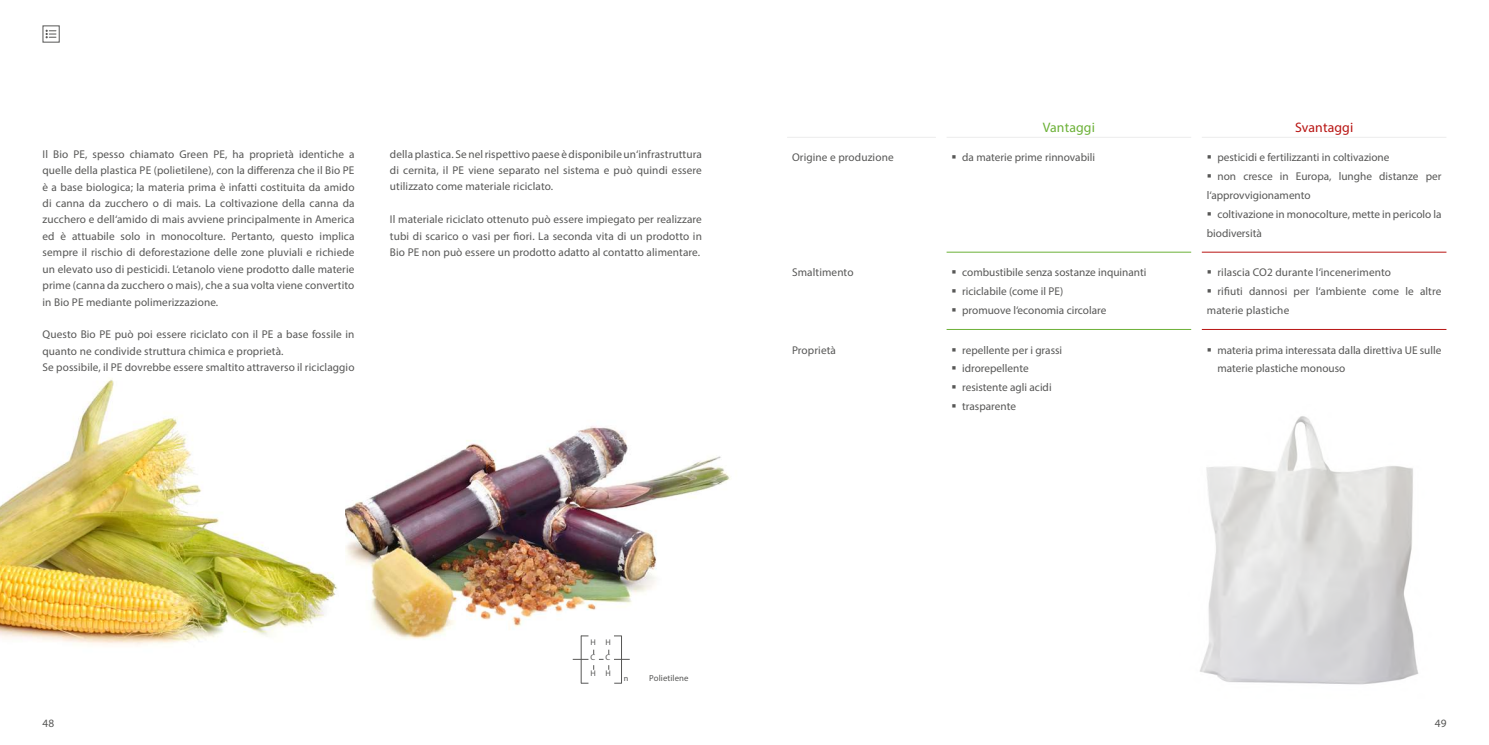
<style>
.page{position:relative;width:1489px;height:745px;background:#fff}
.page>*{position:absolute;margin:0;border:0;box-sizing:border-box;transform-origin:0 0}
.t1{font:13.75px "Myriad Pro";letter-spacing:.01em;color:#b81412}
.t2{font:13.75px "Myriad Pro";letter-spacing:.01em;color:#6cb137}
.t3{font:11.25px/16.4px "Myriad Pro";letter-spacing:.005em;color:#575756}
.t4{font:8.75px "Myriad Pro";letter-spacing:.01em;color:#575756}
.t5{font:8.25px "Myriad Pro";color:#575756}
</style>
<div class="page">
<svg style="left:46px;top:30px;width:10px;height:8px"></svg>
<div style="left:43px;top:25px;width:17px;height:18px;border:1px solid #575756"></div>
<img style="left:353px;top:426px;width:378px;height:220px">
<svg style="left:572px;top:649px;width:57px;height:20px"></svg>
<hr style="left:581px;top:635px;width:1px;height:47px;background:#575756">
<hr style="left:621px;top:635px;width:1px;height:47px;background:#575756">
<img style="left:0;top:379px;width:353px;height:267px">
<img style="left:1200px;top:416px;width:219px;height:269px">
<hr style="left:946px;top:137px;width:245px;height:1px;background:#ededed">
<hr style="left:1201px;top:137px;width:245px;height:1px;background:#ededed">
<hr style="left:946px;top:329px;width:245px;height:1px;background:#6cb137">
<hr style="left:946px;top:251px;width:245px;height:1px;background:#6cb137">
<hr style="left:787px;top:137px;width:148px;height:1px;background:#ededed">
<hr style="left:1201px;top:251px;width:245px;height:1px;background:#b81412">
<hr style="left:1201px;top:329px;width:245px;height:1px;background:#b81412">
<p class="t3" style="left:43px;top:145px;width:313px;text-align:justify">Il Bio PE, spesso chiamato Green PE, ha proprietà identiche a quelle della plastica PE (polietilene), con la differenza che il Bio PE è a base biologica; la materia prima è infatti costituita da amido di canna da zucchero o di mais. La coltivazione della canna da zucchero e dell‘amido di mais avviene principalmente in America ed è attuabile solo in monocolture. Pertanto, questo implica sempre il rischio di deforestazione delle zone pluviali e richiede un elevato uso di pesticidi. L‘etanolo viene prodotto dalle materie prime (canna da zucchero o mais), che a sua volta viene convertito in Bio PE mediante polimerizzazione.</p>
<p class="t3" style="left:43px;top:326px;width:313px">Questo Bio PE può poi essere riciclato con il PE a base fossile in quanto ne condivide struttura chimica e proprietà.<br>Se possibile, il PE dovrebbe essere smaltito attraverso il riciclaggio</p>
<p class="t3" style="left:390px;top:145px;width:313px;text-align:justify">della plastica. Se nel rispettivo paese è disponibile un‘infrastruttura di cernita, il PE viene separato nel sistema e può quindi essere utilizzato come materiale riciclato.</p>
<p class="t3" style="left:390px;top:211px;width:313px;text-align:justify">Il materiale riciclato ottenuto può essere impiegato per realizzare tubi di scarico o vasi per fiori. La seconda vita di un prodotto in Bio PE non può essere un prodotto adatto al contatto alimentare.</p>
<p class="t5" style="left:590px;top:636px;width:7px">H</p>
<p class="t5" style="left:590px;top:667px;width:7px">H</p>
<p class="t5" style="left:605px;top:636px;width:7px">H</p>
<p class="t5" style="left:605px;top:667px;width:7px">H</p>
<p class="t5" style="left:590px;top:652px;width:21px">C C</p>
<p class="t5" style="left:623px;top:673px;width:6px">n</p>
<p class="t4" style="left:649px;top:672px;width:41px">Polietilene</p>
<p class="t2" style="left:1042px;top:119px;width:54px">Vantaggi</p>
<p class="t1" style="left:1294px;top:119px;width:60px">Svantaggi</p>
<p class="t3" style="left:792px;top:149px;width:103px">Origine e produzione</p>
<p class="t3" style="left:962px;top:149px;width:134px">da materie prime rinnovabili</p>
<p class="t3" style="left:1217px;top:149px;width:173px">pesticidi e fertilizzanti in coltivazione</p>
<p class="t3" style="left:1217px;top:168px;width:225px">non cresce in Europa, lunghe distanze per</p>
<p class="t3" style="left:1206px;top:187px;width:105px">l‘approvvigionamento</p>
<p class="t3" style="left:1217px;top:205px;width:225px">coltivazione in monocolture, mette in pericolo la</p>
<p class="t3" style="left:1206px;top:224px;width:57px">biodiversità</p>
<p class="t3" style="left:792px;top:264px;width:63px">Smaltimento</p>
<p class="t3" style="left:962px;top:263px;width:186px;line-height:18.8px">combustibile senza sostanze inquinanti riciclabile (come il PE)<br>promuove l‘economia circolare</p>
<p class="t3" style="left:1217px;top:264px;width:175px">rilascia CO2 durante l‘incenerimento</p>
<p class="t3" style="left:1217px;top:283px;width:225px">rifiuti dannosi per l‘ambiente come le altre</p>
<p class="t3" style="left:1206px;top:301px;width:84px">materie plastiche</p>
<p class="t3" style="left:792px;top:341px;width:45px">Proprietà</p>
<p class="t3" style="left:962px;top:340px;width:101px;line-height:18.8px">repellente per i grassi idrorepellente resistente agli acidi trasparente</p>
<p class="t3" style="left:1217px;top:340px;width:225px;line-height:18.8px">materia prima interessata dalla direttiva UE sulle materie plastiche monouso</p>
<p class="t3" style="left:43px;top:714px;width:13px">48</p>
<p class="t3" style="left:1434px;top:714px;width:13px">49</p>
</div>
